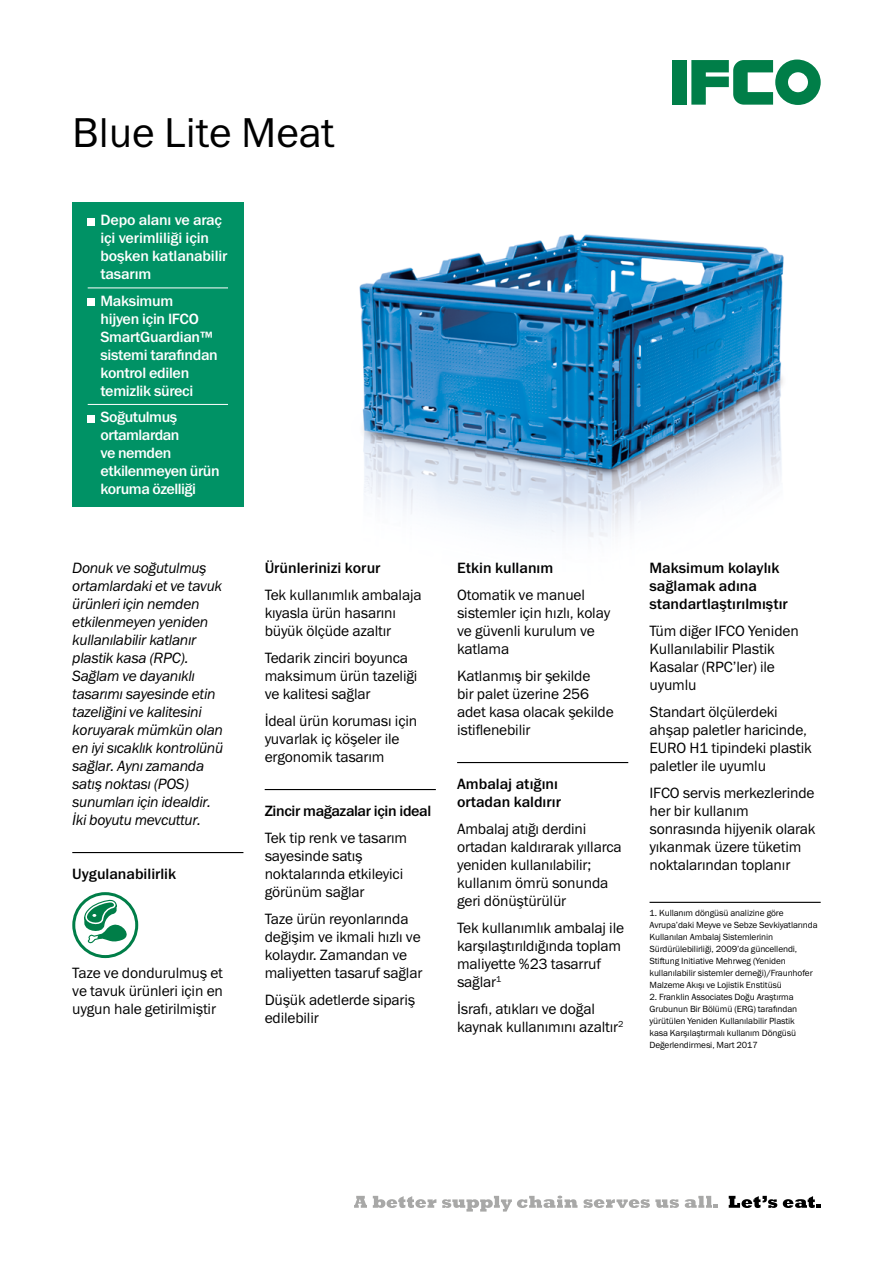
<style>
.page{position:relative;width:893px;height:1263px;background:#fff}
.page>*{position:absolute;margin:0;border:0;box-sizing:border-box;transform-origin:0 0}
.t1{font:42px "Franklin Gothic ITC";color:#000}
.t2{font:15px/18px "Franklin Gothic ITC";letter-spacing:-.01em;color:#000}
.t3{font:italic 15px/18px "Franklin Gothic ITC";letter-spacing:-.02em;color:#000}
.t4{font:500 15px/18px "Franklin Gothic ITC";letter-spacing:-.02em;color:#fff}
.t5{font:500 15px/18px "Franklin Gothic ITC";color:#000}
.t6{font:500 15px "Franklin Gothic ITC";letter-spacing:-.025em;color:#000}
.t7{font:9px/12px "Franklin Gothic ITC";letter-spacing:-.01em;color:#000}
</style>
<div class="page">
<img style="left:359px;top:234px;width:425px;height:304px">
<div style="left:72px;top:203px;width:171px;height:304px;background:#009265"></div>
<hr style="left:88px;top:288px;width:140px;height:1px;background:#fff">
<hr style="left:88px;top:404px;width:140px;height:1px;background:#fff">
<div style="left:88px;top:218px;width:7px;height:7px;background:#fff"></div>
<div style="left:88px;top:299px;width:7px;height:7px;background:#fff"></div>
<div style="left:88px;top:415px;width:7px;height:7px;background:#fff"></div>
<hr style="left:72px;top:852px;width:171px;height:1px;background:#000">
<div style="left:72px;top:892px;width:66px;height:66px;border:3px solid #007e48;border-radius:50%"></div>
<svg style="left:82px;top:892px;width:51px;height:53px"></svg>
<hr style="left:265px;top:789px;width:171px;height:1px;background:#000">
<hr style="left:457px;top:762px;width:171px;height:1px;background:#000">
<hr style="left:649px;top:902px;width:172px;height:1px;background:#000">
<svg style="left:354px;top:1196px;width:13px;height:12px"></svg>
<svg style="left:373px;top:1196px;width:63px;height:12px"></svg>
<svg style="left:442px;top:1195px;width:135px;height:16px"></svg>
<svg style="left:583px;top:1199px;width:96px;height:9px"></svg>
<svg style="left:685px;top:1196px;width:33px;height:12px"></svg>
<svg style="left:729px;top:1196px;width:48px;height:12px"></svg>
<svg style="left:783px;top:1196px;width:38px;height:12px"></svg>
<div style="left:672px;top:60px;width:14px;height:45px;background:#007e48"></div>
<svg style="left:691px;top:60px;width:130px;height:45px"></svg>
<h1 class="t1" style="left:72px;top:108px;width:264px">Blue Lite Meat</h1>
<p class="t4" style="left:100px;top:211px;width:129px">Depo alanı ve araç içi verimliliği için boşken katlanabilir tasarım</p>
<p class="t4" style="left:100px;top:292px;width:119px">Maksimum<br>hijyen için IFCO<br>SmartGuardian™ sistemi tarafından kontrol edilen temizlik süreci</p>
<p class="t4" style="left:100px;top:408px;width:121px">Soğutulmuş ortamlardan<br>ve nemden etkilenmeyen ürün koruma özelliği</p>
<p class="t3" style="left:72px;top:559px;width:152px">Donuk ve soğutulmuş ortamlardaki et ve tavuk ürünleri için nemden etkilenmeyen yeniden kullanılabilir katlanır plastik kasa (RPC).<br>Sağlam ve dayanıklı tasarımı sayesinde etin tazeliğini ve kalitesini koruyarak mümkün olan en iyi sıcaklık kontrolünü sağlar. Aynı zamanda satış noktası (POS) sunumları için idealdir.<br>İki boyutu mevcuttur.</p>
<p class="t5" style="left:72px;top:865px;width:105px">Uygulanabilirlik</p>
<p class="t2" style="left:72px;top:963px;width:152px;text-align:justify">Taze ve dondurulmuş et ve tavuk ürünleri için en uygun hale getirilmiştir</p>
<p class="t5" style="left:265px;top:559px;width:117px">Ürünlerinizi korur</p>
<p class="t2" style="left:265px;top:585px;width:158px">Tek kullanımlık ambalaja kıyasla ürün hasarını büyük ölçüde azaltır</p>
<p class="t2" style="left:265px;top:648px;width:154px">Tedarik zinciri boyunca maksimum ürün tazeliği ve kalitesi sağlar</p>
<p class="t2" style="left:265px;top:711px;width:154px">İdeal ürün koruması için yuvarlak iç köşeler ile ergonomik tasarım</p>
<p class="t6" style="left:265px;top:801px;width:168px">Zincir mağazalar için ideal</p>
<p class="t2" style="left:265px;top:828px;width:144px">Tek tip renk ve tasarım sayesinde satış noktalarında etkileyici görünüm sağlar</p>
<p class="t2" style="left:265px;top:909px;width:159px">Taze ürün reyonlarında değişim ve ikmali hızlı ve kolaydır. Zamandan ve maliyetten tasaruf sağlar</p>
<p class="t2" style="left:265px;top:990px;width:152px">Düşük adetlerde sipariş edilebilir</p>
<p class="t5" style="left:457px;top:559px;width:98px">Etkin kullanım</p>
<p class="t2" style="left:457px;top:585px;width:154px">Otomatik ve manuel sistemler için hızlı, kolay ve güvenli kurulum ve katlama</p>
<p class="t2" style="left:457px;top:666px;width:158px">Katlanmış bir şekilde<br>bir palet üzerine 256 adet kasa olacak şekilde istiflenebilir</p>
<p class="t5" style="left:457px;top:775px;width:105px">Ambalaj atığını ortadan kaldırır</p>
<p class="t2" style="left:457px;top:819px;width:166px">Ambalaj atığı derdini ortadan kaldırarak yıllarca yeniden kullanılabilir; kullanım ömrü sonunda geri dönüştürülür</p>
<p class="t2" style="left:457px;top:918px;width:168px">Tek kullanımlık ambalaj ile karşılaştırıldığında toplam maliyette %23 tasarruf sağlar<sup>1</sup></p>
<p class="t2" style="left:457px;top:999px;width:168px">İsrafı, atıkları ve doğal kaynak kullanımını azaltır<sup>2</sup></p>
<p class="t5" style="left:649px;top:559px;width:140px">Maksimum kolaylık sağlamak adına standartlaştırılmıştır</p>
<p class="t2" style="left:649px;top:621px;width:151px">Tüm diğer IFCO Yeniden<br>Kullanılabilir Plastik<br>Kasalar (RPC’ler) ile uyumlu</p>
<p class="t2" style="left:649px;top:702px;width:164px">Standart ölçülerdeki ahşap paletler haricinde,<br>EURO H1 tipindeki plastik paletler ile uyumlu</p>
<p class="t2" style="left:649px;top:783px;width:167px">IFCO servis merkezlerinde her bir kullanım sonrasında hijyenik olarak yıkanmak üzere tüketim noktalarından toplanır</p>
<p class="t7" style="left:649px;top:906px;width:170px">1. Kullanım döngüsü analizine göre Avrupa’daki Meyve ve Sebze Sevkiyatlarında Kullanılan Ambalaj Sistemlerinin Sürdürülebilirliği, 2009’da güncellendi, Stiftung Initiative Mehrweg (Yeniden kullanılabilir sistemler derneği)/Fraunhofer Malzeme Akışı ve Lojistik Enstitüsü</p>
<p class="t7" style="left:649px;top:990px;width:149px">2. Franklin Associates Doğu Araştırma Grubunun Bir Bölümü (ERG) tarafından yürütülen Yeniden Kullanılabilir Plastik kasa Karşılaştırmalı kullanım Döngüsü Değerlendirmesi, Mart 2017</p>
</div>
